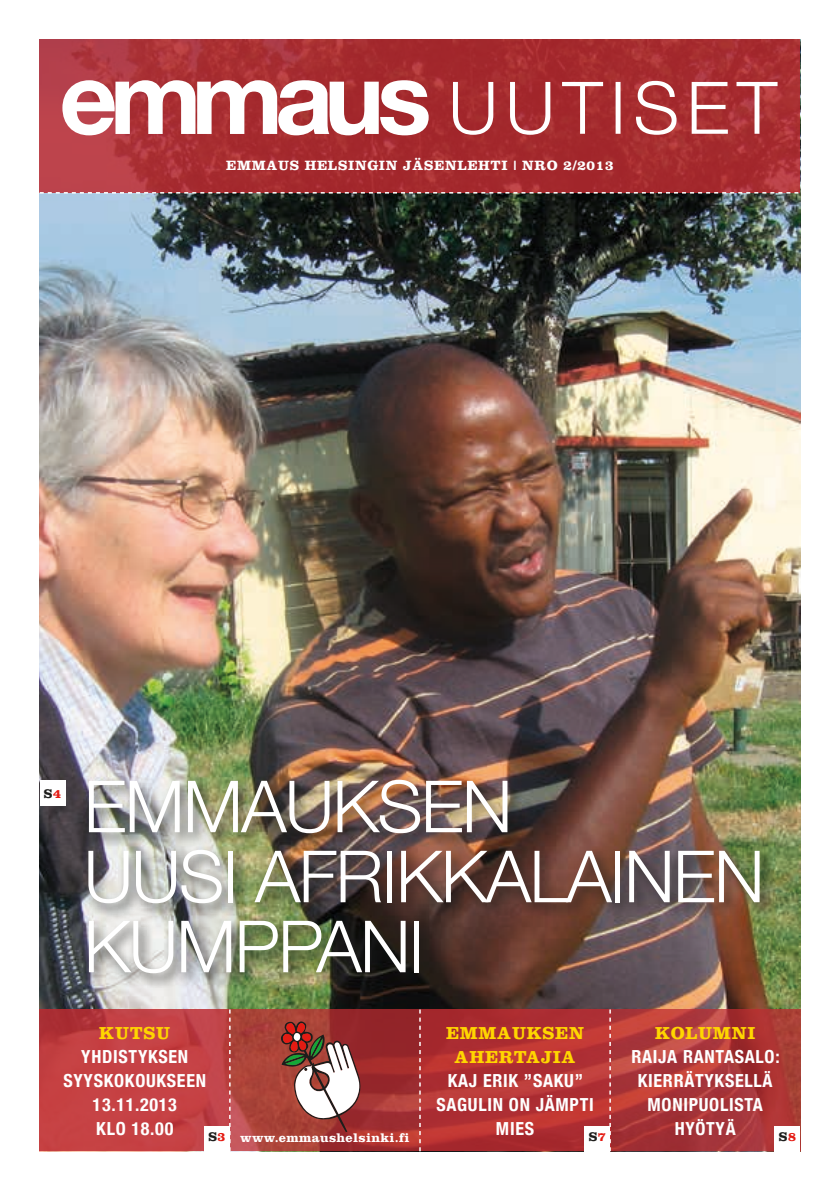
<style>
.page{position:relative;width:840px;height:1191px;background:#fff}
.page>*{position:absolute;margin:0;border:0;box-sizing:border-box;transform-origin:0 0}
.t1{font:300 72px/70px "Helvetica Neue";letter-spacing:-.025em;color:#fff}
.t2{font:700 condensed 18px/24px "Helvetica Neue";letter-spacing:.04em;color:#fff;text-align:center}
.t3{font:700 18px/24px "Clarendon";letter-spacing:.04em;color:#ffd600;text-align:center}
.t4{font:700 14px "Clarendon";letter-spacing:.05em;color:#fff}
.t5{font:700 13px "Clarendon";letter-spacing:.025em;color:#fff}
.t6{font:700 13px "Clarendon";letter-spacing:.03em;color:#1d1d1b}
.s1{color:#e41b13}
</style>
<div class="page">
<img style="left:40px;top:193px;width:759px;height:816px">
<svg style="left:40px;top:40px;width:759px;height:153px;background:#a92f33"></svg>
<svg style="left:40px;top:192px;width:757px;height:2px;background:#a18485"></svg>
<svg style="left:40px;top:1009px;width:189px;height:142px;background:#c24043"></svg>
<svg style="left:230px;top:1009px;width:189px;height:142px;background:#a63935"></svg>
<svg style="left:420px;top:1009px;width:189px;height:142px;background:#b23133"></svg>
<svg style="left:610px;top:1009px;width:189px;height:142px;background:#ad393a"></svg>
<svg style="left:229px;top:1009px;width:1px;height:116px"></svg>
<svg style="left:609px;top:1009px;width:1px;height:117px"></svg>
<div style="left:204px;top:1125px;width:26px;height:26px;background:#fff"></div>
<div style="left:584px;top:1125px;width:25px;height:26px;background:#fff"></div>
<div style="left:774px;top:1125px;width:25px;height:26px;background:#fff"></div>
<svg style="left:419px;top:1009px;width:1px;height:142px"></svg>
<svg style="left:281px;top:1021px;width:79px;height:111px"></svg>
<div style="left:40px;top:780px;width:25px;height:26px;background:#fff"></div>
<div style="left:83px;top:775px;width:693px;height:215px;background:#1d1d1b;opacity:.75"></div>
<svg style="left:62px;top:80px;width:366px;height:55px"></svg>
<svg style="left:452px;top:81px;width:325px;height:54px"></svg>
<p class="t4" style="left:226px;top:156px;width:388px">EMMAUS HELSINGIN JÄSENLEHTI | NRO 2/2013</p>
<p class="t6" style="left:44px;top:785px;width:19px">S<span class="s1">4</span></p>
<h1 class="t1" style="left:84px;top:767px;width:682px">EMMAUKSEN<br>UUSI AFRIKKALAINEN<br>KUMPPANI</h1>
<p class="t3" style="left:654px;top:1020px;width:102px">KOLUMNI</p>
<p class="t2" style="left:631px;top:1043px;width:150px">RAIJA RANTASALO:<br>KIERRÄTYKSELLÄ<br>MONIPUOLISTA<br>HYÖTYÄ</p>
<p class="t3" style="left:446px;top:1020px;width:139px">EMMAUKSEN<br>AHERTAJIA</p>
<p class="t2" style="left:436px;top:1067px;width:159px">KAJ ERIK ”SAKU”<br>SAGULIN ON JÄMPTI<br>MIES</p>
<p class="t3" style="left:99px;top:1020px;width:72px">KUTSU</p>
<p class="t2" style="left:63px;top:1043px;width:144px">YHDISTYKSEN<br>SYYSKOKOUKSEEN<br>13.11.2013<br>KLO 18.00</p>
<p class="t6" style="left:208px;top:1128px;width:19px">S<span class="s1">3</span></p>
<p class="t6" style="left:588px;top:1128px;width:19px">S<span class="s1">7</span></p>
<p class="t6" style="left:778px;top:1128px;width:19px">S<span class="s1">8</span></p>
<p class="t5" style="left:240px;top:1130px;width:171px">www.emmaushelsinki.fi</p>
</div>
